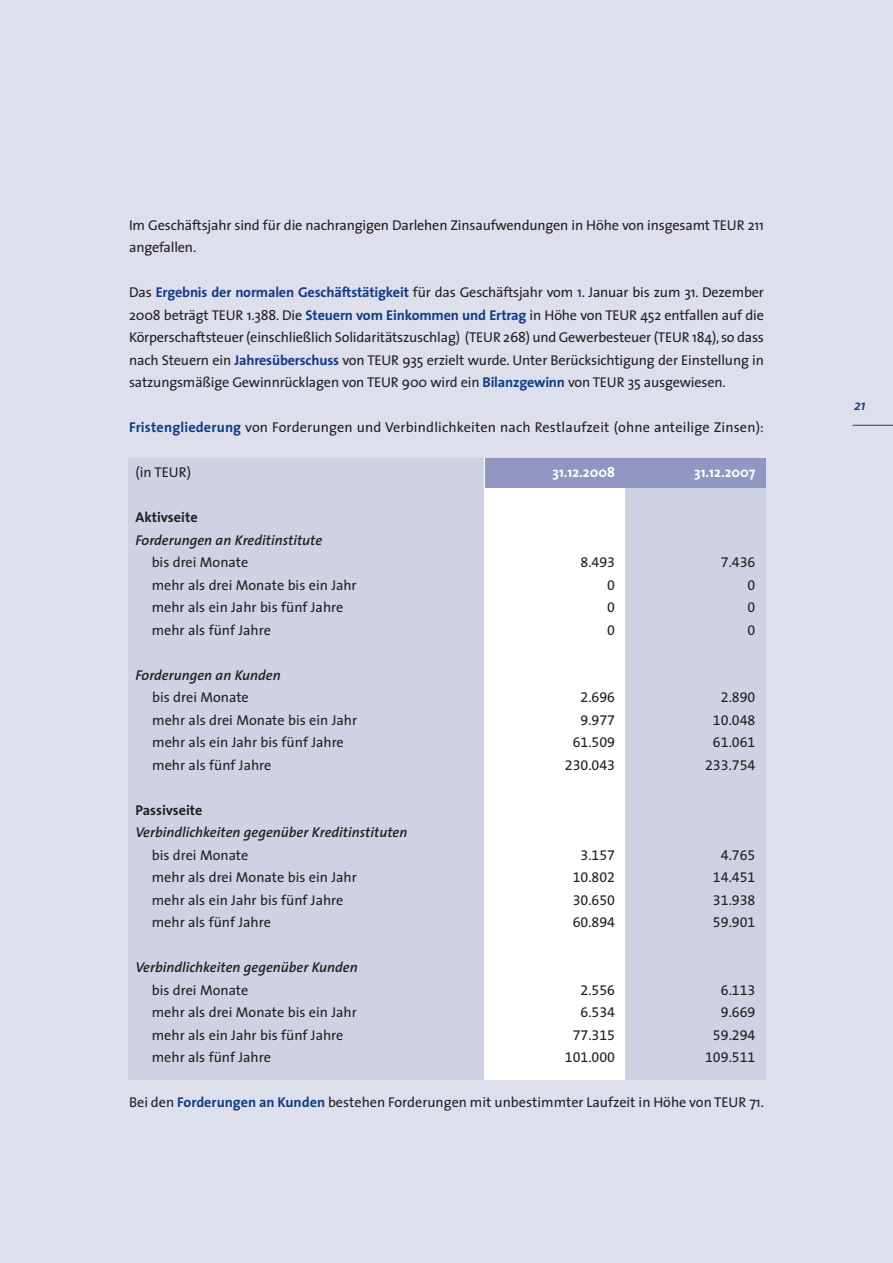
<style>
.page{position:relative;width:893px;height:1263px;background:#dddfed}
.page>*{position:absolute;margin:0;border:0;box-sizing:border-box;transform-origin:0 0}
.t1{font:14.25px/22.5px "The Sans";color:#231f20}
.t2{font:14.25px/22.5px "The Sans Expert";color:#231f20;text-align:right}
.t3{font:italic 600 14.25px "The Sans";color:#231f20}
.t4{font:700 14.25px "The Sans";color:#231f20}
.t5{font:700 14.25px "The Sans";color:#fff}
.t6{font:italic 600 14.25px "The Mix";color:#143a85}
.s1{font-weight:700;color:#143a85}
</style>
<div class="page">
<hr style="left:853px;top:425px;width:40px;height:1px;background:#143a85">
<div style="left:128px;top:458px;width:637px;height:622px;background:#cfd1e5"></div>
<div style="left:485px;top:458px;width:140px;height:622px;background:#fff"></div>
<div style="left:485px;top:458px;width:280px;height:30px;background:#9196c2"></div>
<p class="t1" style="left:129px;top:215px;width:636px">Im Geschäftsjahr sind für die nachrangigen Darlehen Zinsaufwendungen in Höhe von insgesamt TEUR 211 angefallen.</p>
<p class="t1" style="left:129px;top:283px;width:636px;text-align:justify">Das <span class="s1">Ergebnis der normalen Geschäftstätigkeit</span> für das Geschäftsjahr vom 1. Januar bis zum 31. Dezember 2008 beträgt TEUR 1.388. Die <span class="s1">Steuern vom Einkommen und Ertrag</span> in Höhe von TEUR 452 entfallen auf die Körperschaftsteuer (einschließlich Solidaritätszuschlag) (TEUR 268) und Gewerbesteuer (TEUR 184), so dass nach Steuern ein <span class="s1">Jahresüberschuss</span> von TEUR 935 erzielt wurde. Unter Berücksichtigung der Einstellung in satzungsmäßige Gewinnrücklagen von TEUR 900 wird ein <span class="s1">Bilanzgewinn</span> von TEUR 35 ausgewiesen.</p>
<p class="t1" style="left:129px;top:418px;width:636px"><span class="s1">Fristengliederung</span> von Forderungen und Verbindlichkeiten nach Restlaufzeit (ohne anteilige Zinsen):</p>
<p class="t1" style="left:135px;top:463px;width:57px">(in TEUR)</p>
<p class="t4" style="left:135px;top:512px;width:64px">Aktivseite</p>
<p class="t3" style="left:135px;top:534px;width:188px">Forderungen an Kreditinstitute</p>
<p class="t1" style="left:152px;top:553px;width:207px">bis drei Monate<br>mehr als drei Monate bis ein Jahr mehr als ein Jahr bis fünf Jahre mehr als fünf Jahre</p>
<p class="t3" style="left:135px;top:669px;width:147px">Forderungen an Kunden</p>
<p class="t1" style="left:152px;top:688px;width:207px">bis drei Monate<br>mehr als drei Monate bis ein Jahr mehr als ein Jahr bis fünf Jahre mehr als fünf Jahre</p>
<p class="t4" style="left:135px;top:804px;width:69px">Passivseite</p>
<p class="t3" style="left:135px;top:827px;width:273px">Verbindlichkeiten gegenüber Kreditinstituten</p>
<p class="t1" style="left:152px;top:845px;width:207px">bis drei Monate<br>mehr als drei Monate bis ein Jahr mehr als ein Jahr bis fünf Jahre mehr als fünf Jahre</p>
<p class="t3" style="left:135px;top:962px;width:224px">Verbindlichkeiten gegenüber Kunden</p>
<p class="t1" style="left:152px;top:980px;width:207px">bis drei Monate<br>mehr als drei Monate bis ein Jahr mehr als ein Jahr bis fünf Jahre mehr als fünf Jahre</p>
<p class="t5" style="left:552px;top:467px;width:64px">31.12.2008</p>
<p class="t2" style="left:607px;top:553px;width:9px;text-align:justify;text-indent:-27px">8.493<br>0<br>0<br>0</p>
<p class="t2" style="left:565px;top:688px;width:52px">2.696<br>9.977<br>61.509<br>230.043</p>
<p class="t2" style="left:573px;top:845px;width:44px;text-align:center">3.157<br>10.802<br>30.650<br>60.894</p>
<p class="t2" style="left:565px;top:980px;width:52px">2.556<br>6.534<br>77.315<br>101.000</p>
<p class="t5" style="left:694px;top:467px;width:63px">31.12.2007</p>
<p class="t2" style="left:748px;top:553px;width:9px;text-align:justify;text-indent:-27px">7.436<br>0<br>0<br>0</p>
<p class="t2" style="left:705px;top:688px;width:52px">2.890<br>10.048<br>61.061<br>233.754</p>
<p class="t2" style="left:713px;top:845px;width:44px;text-align:center">4.765<br>14.451<br>31.938<br>59.901</p>
<p class="t2" style="left:705px;top:980px;width:52px">6.113<br>9.669<br>59.294<br>109.511</p>
<p class="t1" style="left:129px;top:1093px;width:636px">Bei den <span class="s1">Forderungen an Kunden</span> bestehen Forderungen mit unbestimmter Laufzeit in Höhe von TEUR 71.</p>
<p class="t6" style="left:854px;top:400px;width:13px">21</p>
</div>
